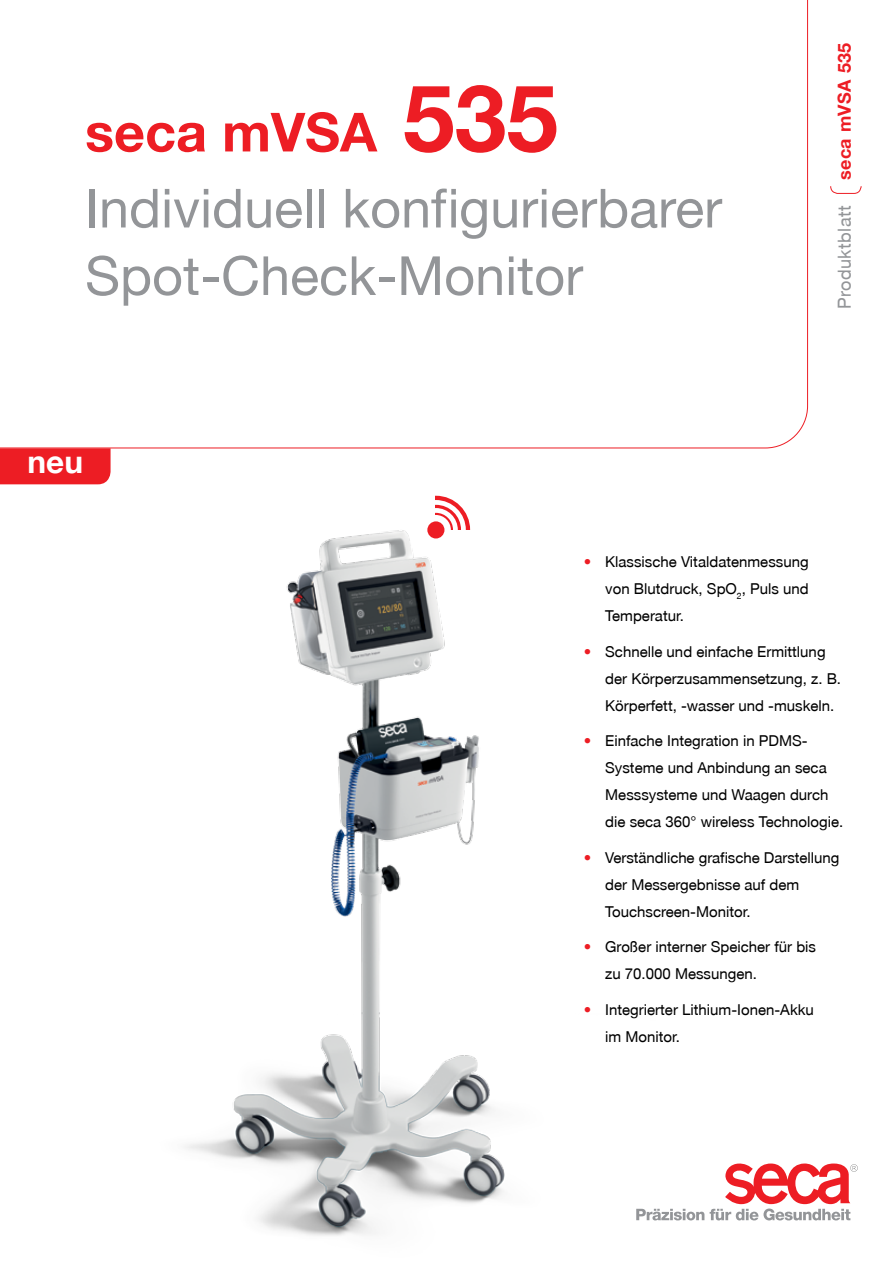
<style>
.page{position:relative;width:893px;height:1263px;background:#fff}
.page>*{position:absolute;margin:0;border:0;box-sizing:border-box;transform-origin:0 0}
.t1{font:54px/76.1px "secaglobal";color:#939598}
.t2{font:700 31.5px "secaglobal";color:#fff}
.t3{font:18px "secaglobal";letter-spacing:.025em;color:#939598}
.t4{font:700 18px "secaglobal";letter-spacing:.025em;color:#ed1d24}
.t5{font:15px/27px "secaglobal";color:#000}
.s1{font-weight:700;color:#ed1d24}
.s2{font-weight:700;font-size:93px;color:#ed1d24}
.s3{color:#ed1d24}
</style>
<div class="page">
<svg style="left:830px;top:186px;width:32px;height:8px"></svg>
<svg style="left:0;top:0;width:808px;height:449px"></svg>
<svg style="left:656px;top:1209px;width:48px;height:11px"></svg>
<svg style="left:710px;top:1163px;width:148px;height:57px"></svg>
<img style="left:85px;top:484px;width:571px;height:752px">
<div style="left:0;top:448px;width:111px;height:36px;background:#ed1d24"></div>
<h1 class="t1" style="left:85px;top:95px;width:639px"><span class="s1">seca mVSA</span> <span class="s2">535<br></span>Individuell konfigurierbarer</h1>
<h1 class="t1" style="left:85px;top:238px;width:500px">Spot-Check-Monitor</h1>
<h2 class="t2" style="left:27px;top:444px;width:57px">neu</h2>
<p class="t4" style="left:834px;top:180px;width:139px;rotate:-90deg">seca mVSA 535</p>
<p class="t3" style="left:834px;top:309px;width:105px;rotate:-90deg">Produktblatt</p>
<p class="t5" style="left:605px;top:548px;width:205px;text-align:justify;text-indent:-21px"><span class="s3">•</span> Klassische Vitaldatenmessung von Blutdruck, SpO<sub>2</sub>, Puls und Temperatur.</p>
<p class="t5" style="left:605px;top:638px;width:237px;text-indent:-21px"><span class="s3">•</span> Schnelle und einfache Ermittlung der Körperzusammensetzung, z. B.<br>Körperfett, -wasser und -muskeln.</p>
<p class="t5" style="left:605px;top:727px;width:239px;text-indent:-21px"><span class="s3">•</span> Einfache Integration in PDMS-<br>Systeme und Anbindung an seca<br>Messsysteme und Waagen durch die seca 360° wireless Technologie.</p>
<p class="t5" style="left:605px;top:844px;width:236px;text-indent:-21px"><span class="s3">•</span> Verständliche grafische Darstellung der Messergebnisse auf dem<br>Touchscreen-Monitor.</p>
<p class="t5" style="left:605px;top:933px;width:212px;text-indent:-21px"><span class="s3">•</span> Großer interner Speicher für bis zu 70.000 Messungen.</p>
<p class="t5" style="left:605px;top:996px;width:210px;text-indent:-21px"><span class="s3">•</span> Integrierter Lithium-Ionen-Akku im Monitor.</p>
</div>
